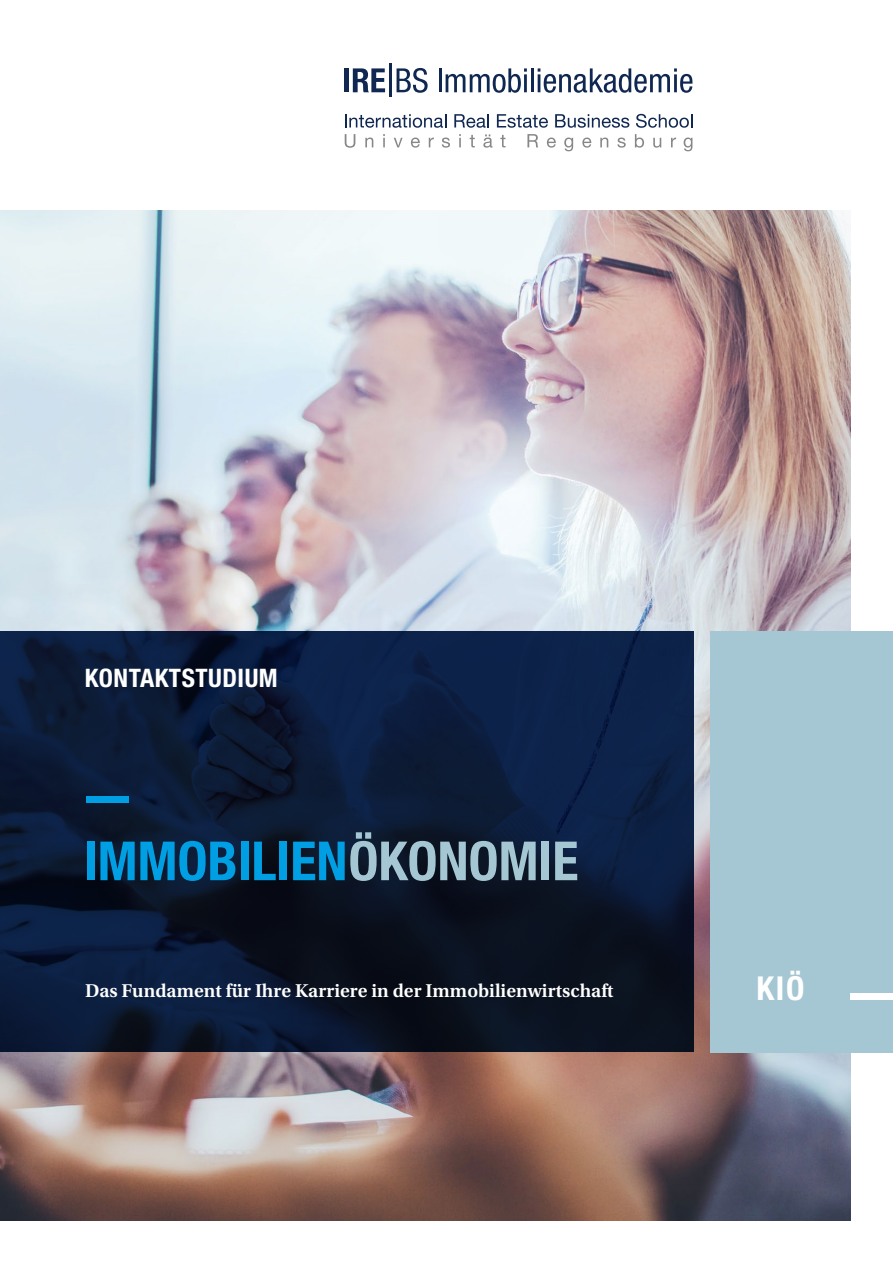
<style>
.page{position:relative;width:893px;height:1263px;background:#fff}
.page>*{position:absolute;margin:0;border:0;box-sizing:border-box;transform-origin:0 0}
.t1{font:700 condensed 54px "Helvetica Neue LT Pro";color:#009fe3}
.t2{font:700 condensed 33px "Helvetica Neue LT Pro";color:#fff}
.t3{font:700 condensed 25.5px "Helvetica Neue LT Pro";letter-spacing:.02em;color:#fff}
.t4{font:600 19.5px "Utopia Std";color:#fff}
.s1{color:#a5c7d4}
</style>
<div class="page">
<svg style="left:345px;top:114px;width:101px;height:14px"></svg>
<svg style="left:454px;top:114px;width:35px;height:14px"></svg>
<svg style="left:497px;top:114px;width:51px;height:14px"></svg>
<svg style="left:555px;top:114px;width:74px;height:14px"></svg>
<svg style="left:636px;top:114px;width:56px;height:14px"></svg>
<svg style="left:345px;top:134px;width:10px;height:14px"></svg>
<svg style="left:365px;top:138px;width:8px;height:9px"></svg>
<svg style="left:383px;top:134px;width:2px;height:13px"></svg>
<svg style="left:394px;top:138px;width:9px;height:9px"></svg>
<svg style="left:411px;top:138px;width:9px;height:10px"></svg>
<svg style="left:429px;top:138px;width:5px;height:9px"></svg>
<svg style="left:442px;top:138px;width:8px;height:10px"></svg>
<svg style="left:459px;top:134px;width:2px;height:13px"></svg>
<svg style="left:470px;top:135px;width:5px;height:12px"></svg>
<svg style="left:483px;top:134px;width:9px;height:14px"></svg>
<svg style="left:500px;top:135px;width:5px;height:12px"></svg>
<svg style="left:527px;top:134px;width:11px;height:13px"></svg>
<svg style="left:547px;top:138px;width:9px;height:10px"></svg>
<svg style="left:564px;top:138px;width:9px;height:13px"></svg>
<svg style="left:582px;top:138px;width:9px;height:10px"></svg>
<svg style="left:600px;top:138px;width:8px;height:9px"></svg>
<svg style="left:617px;top:138px;width:9px;height:10px"></svg>
<svg style="left:635px;top:134px;width:9px;height:14px"></svg>
<svg style="left:653px;top:138px;width:8px;height:10px"></svg>
<svg style="left:671px;top:138px;width:5px;height:9px"></svg>
<svg style="left:684px;top:138px;width:8px;height:13px"></svg>
<div style="left:344px;top:68px;width:5px;height:24px;background:#102851"></div>
<svg style="left:353px;top:68px;width:32px;height:24px"></svg>
<hr style="left:390px;top:64px;width:2px;height:33px;background:#102851">
<svg style="left:397px;top:68px;width:31px;height:25px"></svg>
<hr style="left:439px;top:68px;width:3px;height:24px;background:#102851">
<svg style="left:446px;top:68px;width:81px;height:25px"></svg>
<hr style="left:524px;top:74px;width:3px;height:18px;background:#102851">
<hr style="left:531px;top:68px;width:3px;height:24px;background:#102851">
<svg style="left:538px;top:68px;width:154px;height:25px"></svg>
<img style="left:0;top:210px;width:850px;height:1010px">
<svg style="left:0;top:631px;width:694px;height:421px;background:#0b1933"></svg>
<div style="left:711px;top:631px;width:182px;height:421px;background:#a5c7d4"></div>
<div style="left:86px;top:796px;width:42px;height:7px;background:#009fe3"></div>
<div style="left:850px;top:994px;width:43px;height:6px;background:#fff"></div>
<h3 class="t3" style="left:85px;top:662px;width:195px">KONTAKTSTUDIUM</h3>
<h1 class="t1" style="left:84px;top:828px;width:496px">IMMOBILIEN<span class="s1">ÖKONOMIE</span></h1>
<p class="t4" style="left:85px;top:980px;width:530px">Das Fundament für Ihre Karriere in der Immobilienwirtschaft</p>
<h2 class="t2" style="left:756px;top:968px;width:50px">KIÖ</h2>
</div>
